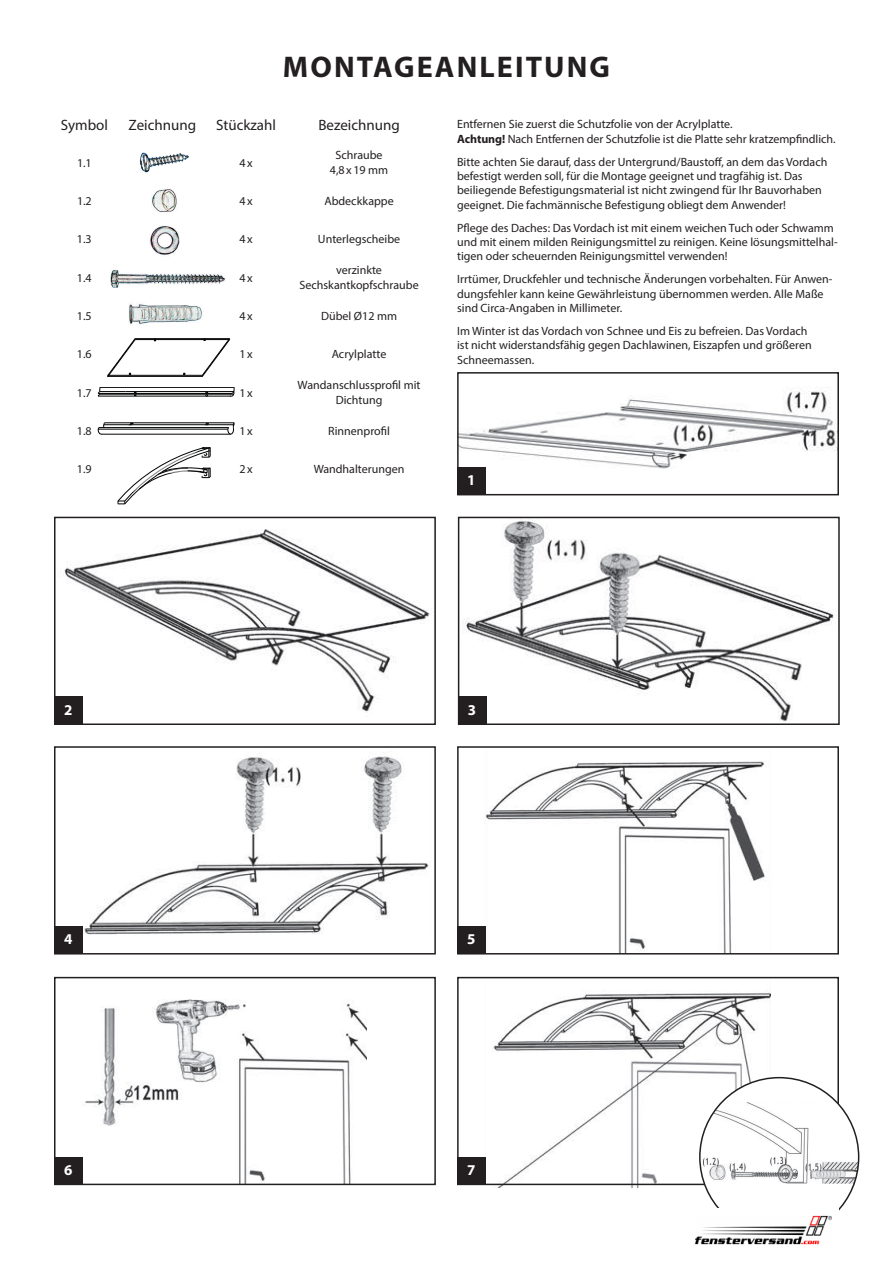
<style>
.page{position:relative;width:893px;height:1263px;background:#fff}
.page>*{position:absolute;margin:0;border:0;box-sizing:border-box;transform-origin:0 0}
.t1{font:700 30px "Myriad Pro";letter-spacing:.07em;color:#231f20}
.t2{font:15px "Myriad Pro";color:#231f20}
.t3{font:700 15px "Myriad Pro";color:#fff}
.t4{font:12px/14.4px "Myriad Pro";color:#231f20}
.s1{font-weight:700}
</style>
<div class="page">
<img style="left:460px;top:387px;width:376px;height:82px">
<div style="left:457px;top:372px;width:382px;height:123px;border:2px solid #231f20"></div>
<img style="left:57px;top:529px;width:373px;height:183px">
<div style="left:54px;top:517px;width:382px;height:208px;border:2px solid #231f20"></div>
<img style="left:461px;top:520px;width:373px;height:202px">
<div style="left:458px;top:517px;width:382px;height:208px;border:2px solid #231f20"></div>
<img style="left:484px;top:761px;width:281px;height:190px">
<div style="left:457px;top:746px;width:382px;height:208px;border:2px solid #231f20"></div>
<img style="left:85px;top:999px;width:282px;height:183px">
<div style="left:54px;top:977px;width:382px;height:208px;border:2px solid #231f20"></div>
<img style="left:484px;top:992px;width:286px;height:195px">
<div style="left:457px;top:977px;width:382px;height:208px;border:2px solid #231f20"></div>
<img style="left:83px;top:751px;width:346px;height:184px">
<div style="left:54px;top:746px;width:382px;height:208px;border:2px solid #231f20"></div>
<div style="left:458px;top:467px;width:28px;height:27px;background:#231f20"></div>
<div style="left:55px;top:697px;width:28px;height:27px;background:#231f20"></div>
<div style="left:459px;top:697px;width:28px;height:27px;background:#231f20"></div>
<div style="left:458px;top:926px;width:28px;height:27px;background:#231f20"></div>
<div style="left:55px;top:1157px;width:28px;height:27px;background:#231f20"></div>
<div style="left:458px;top:1157px;width:28px;height:27px;background:#231f20"></div>
<div style="left:55px;top:926px;width:28px;height:27px;background:#231f20"></div>
<img style="left:139px;top:152px;width:50px;height:21px">
<img style="left:152px;top:189px;width:25px;height:23px">
<img style="left:110px;top:270px;width:115px;height:18px">
<img style="left:129px;top:304px;width:73px;height:20px">
<img style="left:150px;top:225px;width:29px;height:30px">
<hr style="left:135px;top:338px;width:95px;height:1px;background:#020303">
<hr style="left:135px;top:339px;width:95px;height:1px;background:#020303">
<hr style="left:108px;top:375px;width:94px;height:1px;background:#020303">
<hr style="left:108px;top:376px;width:94px;height:1px;background:#020303">
<svg style="left:201px;top:338px;width:29px;height:39px"></svg>
<svg style="left:108px;top:338px;width:28px;height:39px"></svg>
<hr style="left:125px;top:391px;width:83px;height:1px;background:#020303">
<hr style="left:98px;top:393px;width:134px;height:1px;background:#020303">
<hr style="left:100px;top:387px;width:134px;height:1px;background:#020303">
<hr style="left:98px;top:396px;width:132px;height:1px;background:#020303">
<hr style="left:100px;top:394px;width:134px;height:1px;background:#020303">
<svg style="left:98px;top:387px;width:27px;height:10px"></svg>
<svg style="left:205px;top:387px;width:30px;height:10px"></svg>
<hr style="left:129px;top:424px;width:79px;height:1px;background:#020303">
<hr style="left:101px;top:434px;width:130px;height:1px;background:#020303">
<hr style="left:98px;top:429px;width:130px;height:1px;background:#020303">
<hr style="left:99px;top:427px;width:130px;height:1px;background:#020303">
<hr style="left:105px;top:422px;width:129px;height:1px;background:#020303">
<svg style="left:98px;top:422px;width:36px;height:13px"></svg>
<svg style="left:205px;top:422px;width:30px;height:13px"></svg>
<svg style="left:118px;top:447px;width:93px;height:58px"></svg>
<div style="left:700px;top:1078px;width:159px;height:158px;background:#fff;border-radius:50%"></div>
<img style="left:701px;top:1102px;width:158px;height:81px">
<img style="left:695px;top:1215px;width:137px;height:30px">
<h1 class="t1" style="left:283px;top:47px;width:329px">MONTAGEANLEITUNG</h1>
<p class="t2" style="left:61px;top:116px;width:49px">Symbol</p>
<p class="t2" style="left:129px;top:116px;width:69px">Zeichnung</p>
<p class="t2" style="left:216px;top:116px;width:61px">Stückzahl</p>
<p class="t2" style="left:318px;top:116px;width:83px">Bezeichnung</p>
<p class="t4" style="left:77px;top:156px;width:16px">1.1</p>
<p class="t4" style="left:239px;top:156px;width:15px">4x</p>
<p class="t4" style="left:330px;top:148px;width:60px;line-height:15px;text-align:center">Schraube<br>4,8x19 mm</p>
<p class="t4" style="left:77px;top:194px;width:16px">1.2</p>
<p class="t4" style="left:239px;top:194px;width:15px">4x</p>
<p class="t4" style="left:324px;top:194px;width:71px">Abdeckkappe</p>
<p class="t4" style="left:77px;top:232px;width:16px">1.3</p>
<p class="t4" style="left:239px;top:232px;width:15px">4x</p>
<p class="t4" style="left:318px;top:232px;width:84px">Unterlegscheibe</p>
<p class="t4" style="left:77px;top:270px;width:16px">1.4</p>
<p class="t4" style="left:239px;top:270px;width:15px">4x</p>
<p class="t4" style="left:299px;top:263px;width:121px;line-height:15px;text-align:center">verzinkte<br>Sechskantkopfschraube</p>
<p class="t4" style="left:77px;top:309px;width:16px">1.5</p>
<p class="t4" style="left:239px;top:309px;width:15px">4x</p>
<p class="t4" style="left:321px;top:309px;width:77px">Dübel Ø12 mm</p>
<p class="t4" style="left:77px;top:347px;width:16px">1.6</p>
<p class="t4" style="left:239px;top:347px;width:15px">1x</p>
<p class="t4" style="left:332px;top:347px;width:56px">Acrylplatte</p>
<p class="t4" style="left:77px;top:385px;width:16px">1.7</p>
<p class="t4" style="left:239px;top:385px;width:15px">1x</p>
<p class="t4" style="left:298px;top:377px;width:124px;line-height:15px;text-align:center">Wandanschlussprofil mit<br>Dichtung</p>
<p class="t4" style="left:77px;top:423px;width:16px">1.8</p>
<p class="t4" style="left:239px;top:423px;width:15px">1x</p>
<p class="t4" style="left:328px;top:423px;width:63px">Rinnenprofil</p>
<p class="t4" style="left:77px;top:462px;width:16px">1.9</p>
<p class="t4" style="left:239px;top:462px;width:15px">2x</p>
<p class="t4" style="left:314px;top:462px;width:92px">Wandhalterungen</p>
<p class="t4" style="left:457px;top:117px;width:380px">Entfernen Sie zuerst die Schutzfolie von der Acrylplatte.<br><span class="s1">ACHTUNG!</span> Nach Entfernen der Schutzfolie ist die Platte sehr kratzempfindlich.</p>
<p class="t4" style="left:457px;top:154px;width:372px">Bitte achten Sie darauf, dass der Untergrund/Baustoff, an dem das Vordach befestigt werden soll, für die Montage geeignet und tragfähig ist. Das beiliegende Befestigungsmaterial ist nicht zwingend für Ihr Bauvorhaben geeignet. Die fachmännische Befestigung obliegt dem Anwender!</p>
<p class="t4" style="left:457px;top:220px;width:382px">Pflege des Daches: Das Vordach ist mit einem weichen Tuch oder Schwamm und mit einem milden Reinigungsmittel zu reinigen. Keine lösungsmittelhal&shy;tigen oder scheuernden Reinigungsmittel verwenden!</p>
<p class="t4" style="left:457px;top:272px;width:377px">Irrtümer, Druckfehler und technische Änderungen vorbehalten. Für Anwen&shy;dungsfehler kann keine Gewährleistung übernommen werden. Alle Maße sind Circa-Angaben in Millimeter.</p>
<p class="t4" style="left:457px;top:324px;width:356px">Im Winter ist das Vordach von Schnee und Eis zu befreien. Das Vordach ist nicht widerstandsfähig gegen Dachlawinen, Eiszapfen und größeren<br>Schneemassen.</p>
<p class="t3" style="left:467px;top:470px;width:10px">1</p>
<p class="t3" style="left:64px;top:700px;width:10px">2</p>
<p class="t3" style="left:468px;top:700px;width:10px">3</p>
<p class="t3" style="left:64px;top:929px;width:10px">4</p>
<p class="t3" style="left:467px;top:929px;width:10px">5</p>
<p class="t3" style="left:64px;top:1160px;width:10px">6</p>
<p class="t3" style="left:467px;top:1160px;width:10px">7</p>
</div>
